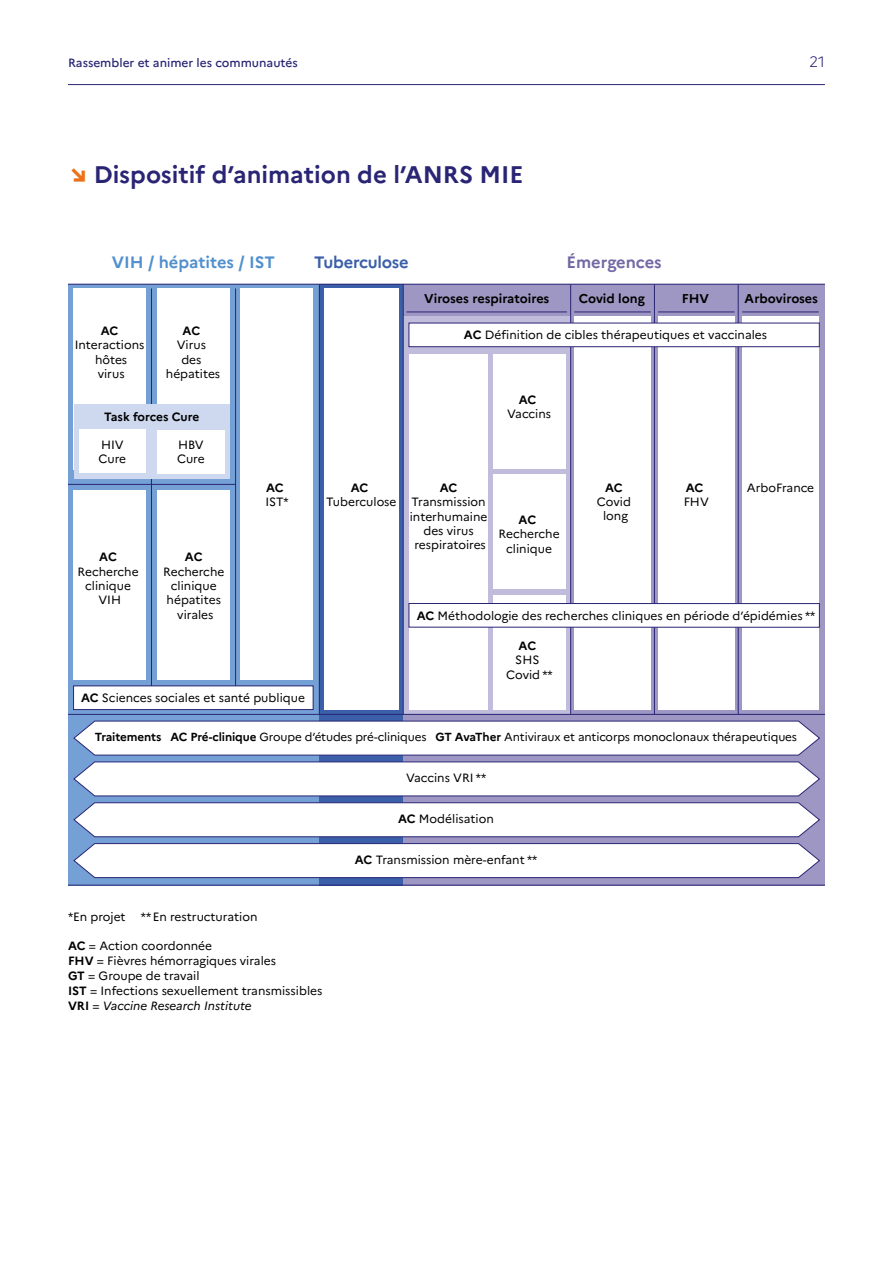
<style>
.page{position:relative;width:893px;height:1263px;background:#fff}
.page>*{position:absolute;margin:0;border:0;box-sizing:border-box;transform-origin:0 0}
.T3-P2{font:700 24px "Marianne";color:#292574}
.t1{font:700 16.5px "Marianne";color:#5290cd}
.t2{font:700 16.5px "Marianne";letter-spacing:-.015em;color:#3b5fa9}
.t3{font:700 16.5px "Marianne";color:#7269a4}
.t4{font:300 15px "Marianne";color:#292574}
.t5{font:700 12.75px "Marianne";color:#000}
.t6{font:12px/14.4px "Marianne";color:#000;text-align:center}
.t7{font:700 12px "Marianne";letter-spacing:-.015em;color:#000}
.t8{font:500 12px "Marianne";color:#292574}
.t9{font:11.7px "Marianne";letter-spacing:-.01em;color:#000}
.s1{font-weight:800;color:#ed7016}
.s2{font-weight:700}
.s3{font-style:italic}
</style>
<div class="page">
<hr style="left:68px;top:84px;width:757px;height:1px;background:#292574">
<div style="left:68px;top:284px;width:251px;height:601px;background:#74a0d5"></div>
<div style="left:319px;top:284px;width:84px;height:601px;background:#3b5fa9"></div>
<div style="left:403px;top:284px;width:422px;height:601px;background:#9e97c3"></div>
<div style="left:403px;top:316px;width:168px;height:397px;background:#c1bcdb"></div>
<div style="left:409px;top:354px;width:79px;height:355px;background:#fff"></div>
<div style="left:493px;top:354px;width:72px;height:115px;background:#fff"></div>
<div style="left:493px;top:474px;width:72px;height:115px;background:#fff"></div>
<div style="left:493px;top:595px;width:72px;height:114px;background:#fff"></div>
<hr style="left:319px;top:284px;width:1px;height:430px;background:#292574">
<hr style="left:235px;top:288px;width:1px;height:421px;background:#292574">
<hr style="left:151px;top:288px;width:1px;height:421px;background:#292574">
<hr style="left:403px;top:284px;width:1px;height:430px;background:#292574">
<hr style="left:570px;top:284px;width:1px;height:430px;background:#292574">
<hr style="left:654px;top:284px;width:1px;height:430px;background:#292574">
<hr style="left:738px;top:284px;width:1px;height:430px;background:#292574">
<hr style="left:68px;top:284px;width:757px;height:1px;background:#292574">
<hr style="left:68px;top:484px;width:168px;height:1px;background:#292574">
<hr style="left:406px;top:312px;width:161px;height:1px;background:#292574">
<hr style="left:658px;top:312px;width:76px;height:1px;background:#292574">
<hr style="left:574px;top:312px;width:77px;height:1px;background:#292574">
<hr style="left:742px;top:312px;width:77px;height:1px;background:#292574">
<hr style="left:68px;top:885px;width:757px;height:1px;background:#292574">
<div style="left:74px;top:686px;width:239px;height:23px;background:#fff"></div>
<div style="left:73px;top:686px;width:240px;height:24px;border:1px solid #292574"></div>
<div style="left:574px;top:316px;width:77px;height:393px;background:#fff"></div>
<div style="left:658px;top:316px;width:76px;height:393px;background:#fff"></div>
<div style="left:743px;top:316px;width:76px;height:393px;background:#fff"></div>
<div style="left:241px;top:288px;width:72px;height:392px;background:#fff"></div>
<div style="left:324px;top:288px;width:74px;height:421px;background:#fff"></div>
<div style="left:157px;top:288px;width:73px;height:181px;background:#fff"></div>
<div style="left:74px;top:288px;width:72px;height:181px;background:#fff"></div>
<div style="left:157px;top:490px;width:73px;height:190px;background:#fff"></div>
<div style="left:74px;top:490px;width:72px;height:190px;background:#fff"></div>
<div style="left:74px;top:404px;width:156px;height:75px;background:#ced9f0"></div>
<hr style="left:68px;top:714px;width:757px;height:1px;background:#292574">
<div style="left:157px;top:430px;width:68px;height:43px;background:#fff"></div>
<div style="left:79px;top:429px;width:67px;height:44px;background:#fff"></div>
<svg style="left:73px;top:843px;width:747px;height:35px;background:#efeff5"></svg>
<svg style="left:73px;top:802px;width:747px;height:35px;background:#eff0f6"></svg>
<svg style="left:73px;top:721px;width:747px;height:75px;background:#e9eaf3"></svg>
<div style="left:409px;top:603px;width:410px;height:24px;background:#fff"></div>
<div style="left:409px;top:603px;width:411px;height:24px;border:1px solid #292574"></div>
<div style="left:409px;top:323px;width:410px;height:24px;background:#fff"></div>
<div style="left:409px;top:323px;width:410px;height:24px;border:1px solid #292574"></div>
<p class="t8" style="left:68px;top:54px;width:231px">Rassembler et animer les communautés</p>
<p class="t4" style="left:809px;top:50px;width:17px">21</p>
<h4 class="T3-P2" style="left:68px;top:156px;width:457px"><span class="s1">↘</span> Dispositif d’animation de l’ANRS MIE</h4>
<h2 class="t1" style="left:112px;top:250px;width:165px">VIH / hépatites / IST</h2>
<h2 class="t2" style="left:314px;top:250px;width:96px">Tuberculose</h2>
<h2 class="t3" style="left:566px;top:250px;width:97px">Émergences</h2>
<p class="t5" style="left:424px;top:289px;width:127px">Viroses respiratoires</p>
<p class="t5" style="left:579px;top:289px;width:68px">Covid long</p>
<p class="t5" style="left:682px;top:289px;width:29px">FHV</p>
<p class="t5" style="left:744px;top:289px;width:75px">Arboviroses</p>
<p class="t7" style="left:101px;top:321px;width:19px">AC</p>
<p class="t6" style="left:75px;top:337px;width:71px">Interactions hôtes<br>virus</p>
<p class="t7" style="left:183px;top:321px;width:19px">AC</p>
<p class="t6" style="left:166px;top:337px;width:56px">Virus<br>des hépatites</p>
<p class="t7" style="left:104px;top:408px;width:97px">Task forces Cure</p>
<p class="t6" style="left:99px;top:436px;width:29px;text-align:left">HIV<br>Cure</p>
<p class="t6" style="left:177px;top:436px;width:29px;text-align:left">HBV<br>Cure</p>
<p class="t7" style="left:99px;top:547px;width:19px">AC</p>
<p class="t6" style="left:77px;top:563px;width:63px">Recherche clinique<br>VIH</p>
<p class="t7" style="left:185px;top:547px;width:19px">AC</p>
<p class="t6" style="left:163px;top:563px;width:63px">Recherche clinique hépatites virales</p>
<p class="t7" style="left:266px;top:478px;width:19px">AC</p>
<p class="t6" style="left:265px;top:494px;width:25px">IST*</p>
<p class="t6" style="left:81px;top:690px;width:225px"><span class="s2">AC</span> Sciences sociales et santé publique</p>
<p class="t6" style="left:464px;top:326px;width:305px"><span class="s2">AC</span> Définition de cibles thérapeutiques et vaccinales</p>
<p class="t7" style="left:519px;top:390px;width:19px">AC</p>
<p class="t6" style="left:507px;top:406px;width:46px">Vaccins</p>
<p class="t7" style="left:351px;top:478px;width:19px">AC</p>
<p class="t6" style="left:326px;top:494px;width:72px">Tuberculose</p>
<p class="t7" style="left:440px;top:478px;width:19px">AC</p>
<p class="t6" style="left:410px;top:494px;width:79px">Transmission interhumaine des virus respiratoires</p>
<p class="t7" style="left:519px;top:510px;width:19px">AC</p>
<p class="t6" style="left:498px;top:526px;width:63px">Recherche clinique</p>
<p class="t7" style="left:605px;top:478px;width:19px">AC</p>
<p class="t6" style="left:597px;top:494px;width:36px">Covid long</p>
<p class="t7" style="left:686px;top:478px;width:19px">AC</p>
<p class="t6" style="left:684px;top:494px;width:27px">FHV</p>
<p class="t6" style="left:747px;top:479px;width:69px">ArboFrance</p>
<p class="t6" style="left:417px;top:608px;width:400px"><span class="s2">AC</span> Méthodologie des recherches cliniques en période d’épidémies **</p>
<p class="t7" style="left:519px;top:636px;width:19px">AC</p>
<p class="t6" style="left:506px;top:652px;width:48px">SHS<br>Covid **</p>
<p class="t9" style="left:95px;top:728px;width:704px"><span class="s2">Traitements AC Pré-clinique</span> Groupe d’études pré-cliniques <span class="s2">GT AvaTher</span> Antiviraux et anticorps monoclonaux thérapeutiques</p>
<p class="t6" style="left:406px;top:770px;width:82px">Vaccins VRI **</p>
<p class="t6" style="left:398px;top:811px;width:97px"><span class="s2">AC</span> Modélisation</p>
<p class="t6" style="left:68px;top:908px;width:59px">*En projet</p>
<p class="t6" style="left:141px;top:908px;width:118px">** En restructuration</p>
<p class="t6" style="left:68px;top:937px;width:256px;line-height:15px;text-align:left"><span class="s2">AC</span> = Action coordonnée<br><span class="s2">FHV</span> = Fièvres hémorragiques virales<br><span class="s2">GT</span> = Groupe de travail<br><span class="s2">IST</span> = Infections sexuellement transmissibles<br><span class="s2">VRI</span> = <span class="s3">Vaccine Research Institute</span></p>
<p class="t6" style="left:355px;top:852px;width:184px"><span class="s2">AC</span> Transmission mère-enfant **</p>
</div>
